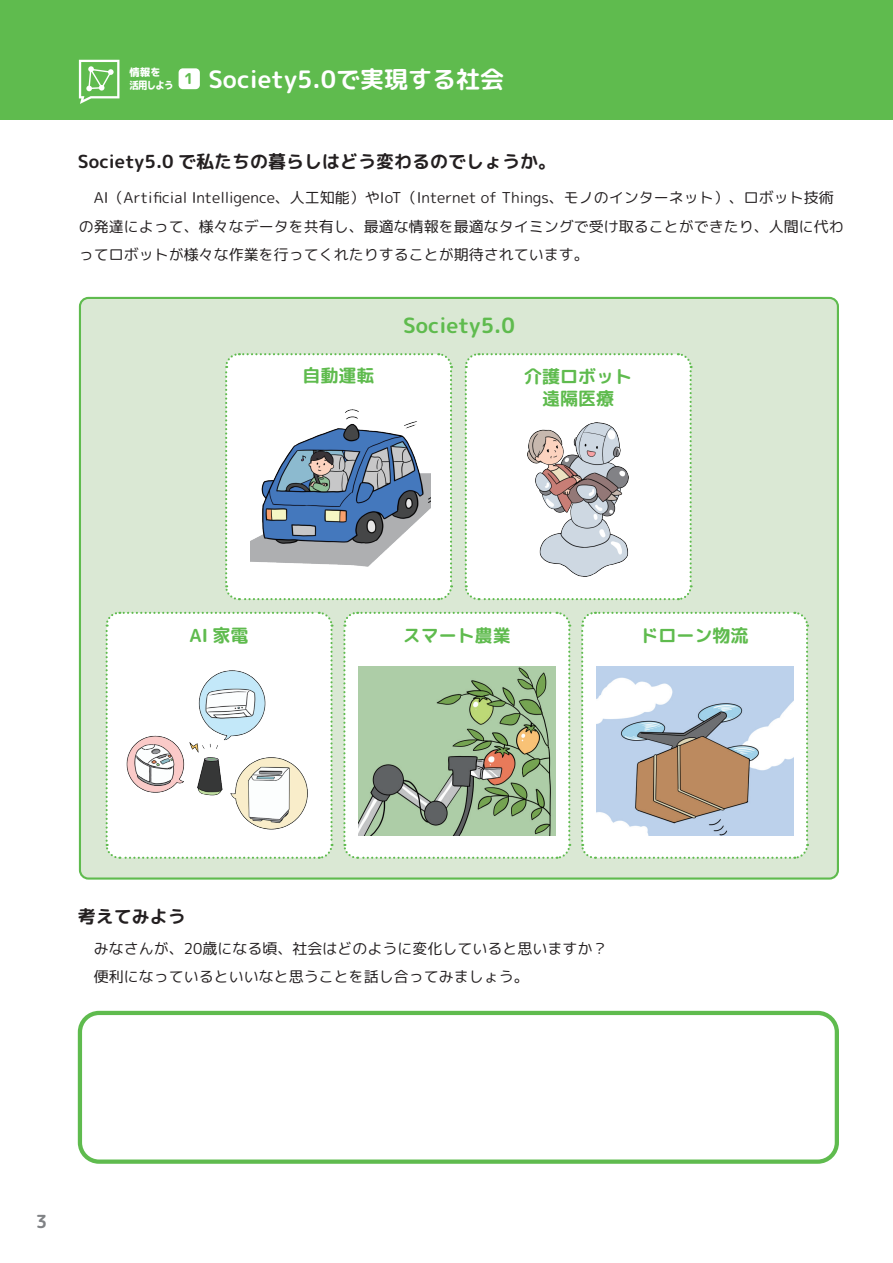
<style>
.page{position:relative;width:893px;height:1263px;background:#fff}
.page>*{position:absolute;margin:0;border:0;box-sizing:border-box;transform-origin:0 0}
.t1{font:24px "rounded mplus 1 p bold";color:#fff}
.t2{font:21px "rounded mplus 1 p bold";color:#5fbb4e}
.t3{font:18px "rounded mplus 1 p bold";color:#231f20}
.t4{font:18px/21.6px "rounded mplus 1 p bold";color:#5fbb4e;text-align:center}
.t5{font:18px "rounded mplus 1 p bold";color:#808285}
.t6{font:15px/28.5px "rounded mplus 1 p regular";color:#231f20}
.t7{font:10.5px "rounded mplus 1 p heavy";color:#fff}
.s1{font-family:"rounded mplus 1 p heavy";font-size:10.5px}
.s2{font-size:15px;color:#5fbb4e}
</style>
<div class="page">
<div style="left:80px;top:298px;width:758px;height:580px;background:#dae8d4;border-radius:9px"></div>
<svg style="left:225px;top:353px;width:228px;height:248px"></svg>
<div style="left:464px;top:353px;width:229px;height:248px;background:#fff"></div>
<svg style="left:105px;top:611px;width:229px;height:248px"></svg>
<svg style="left:343px;top:611px;width:229px;height:248px"></svg>
<svg style="left:581px;top:611px;width:228px;height:248px"></svg>
<div style="left:78px;top:1011px;width:761px;height:153px;border:4px solid #5fbb4e;border-radius:19px"></div>
<img style="left:250px;top:410px;width:180px;height:157px">
<img style="left:123px;top:655px;width:191px;height:189px">
<img style="left:358px;top:667px;width:197px;height:168px">
<img style="left:596px;top:667px;width:197px;height:168px">
<img style="left:528px;top:423px;width:101px;height:154px">
<div style="left:0;top:0;width:893px;height:119px;background:#5fbb4e"></div>
<div style="left:179px;top:68px;width:21px;height:21px;background:#fff;border-radius:4px"></div>
<svg style="left:79px;top:60px;width:40px;height:44px"></svg>
<p class="t7" style="left:129px;top:65px;width:33px">情報を</p>
<h1 class="t1" style="left:129px;top:62px;width:376px"><span class="s1">活用しよう</span> <span class="s2">1</span> Society5.0で実現する社会</h1>
<p class="t3" style="left:78px;top:149px;width:480px">Society5.0 で私たちの暮らしはどう変わるのでしょうか。</p>
<p class="t6" style="left:79px;top:183px;width:766px">　AI（Artificial Intelligence、人工知能）やIoT（Internet of Things、モノのインターネット）、ロボット技術の発達によって、様々なデータを共有し、最適な情報を最適なタイミングで受け取ることができたり、人間に代わってロボットが様々な作業を行ってくれたりすることが期待されています。</p>
<h2 class="t2" style="left:403px;top:311px;width:113px">Society5.0</h2>
<p class="t4" style="left:303px;top:364px;width:73px">自動運転</p>
<p class="t4" style="left:524px;top:366px;width:109px">介護ロボット遠隔医療</p>
<p class="t4" style="left:190px;top:624px;width:61px">AI 家電</p>
<p class="t4" style="left:403px;top:624px;width:109px">スマート農業</p>
<p class="t4" style="left:641px;top:624px;width:109px">ドローン物流</p>
<p class="t3" style="left:78px;top:903px;width:109px">考えてみよう</p>
<p class="t6" style="left:79px;top:934px;width:530px">　みなさんが、20歳になる頃、社会はどのように変化していると思いますか？　便利になっているといいなと思うことを話し合ってみましょう。</p>
<p class="t5" style="left:36px;top:1209px;width:13px">3</p>
</div>
